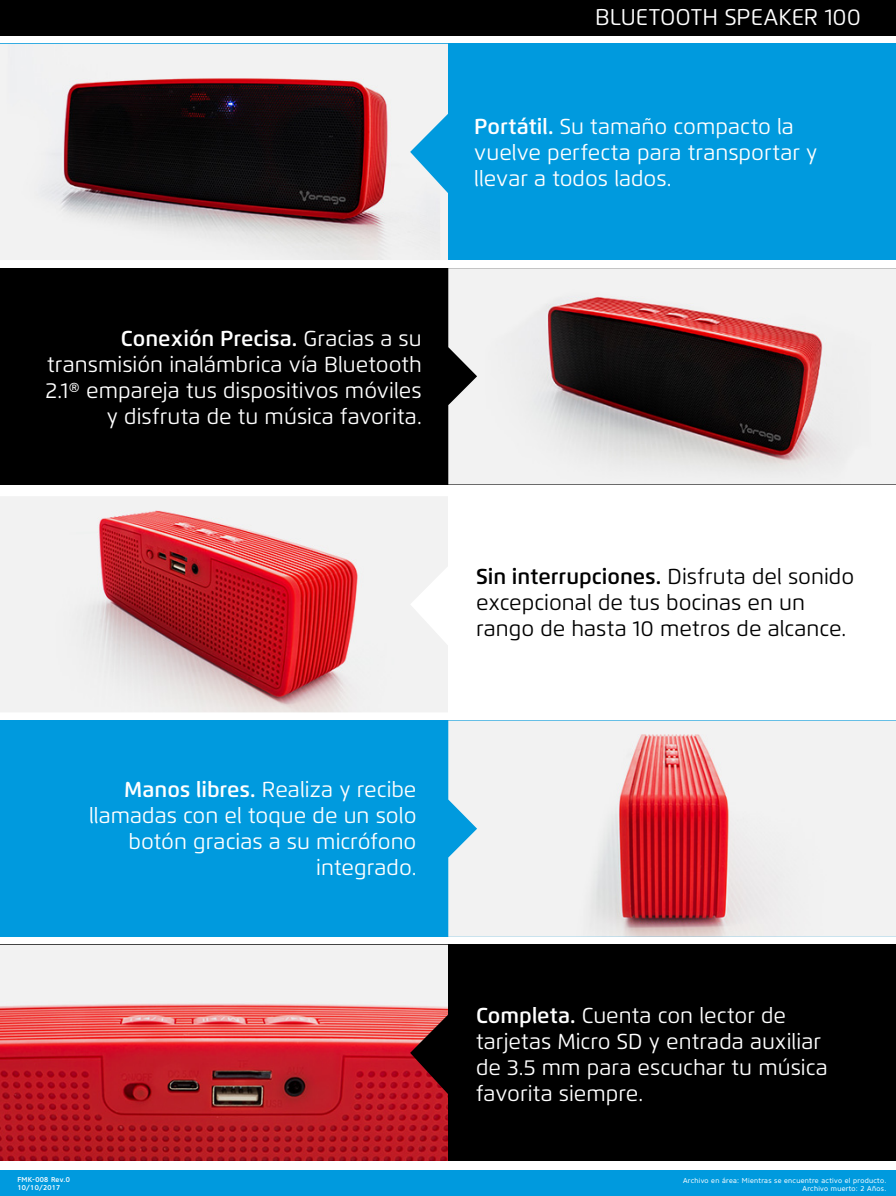
<style>
.page{position:relative;width:896px;height:1196px;background:#fff}
.page>*{position:absolute;margin:0;border:0;box-sizing:border-box;transform-origin:0 0}
.t1{font:22.75px "Flexo";color:#fff}
.t2{font:21.61px/25.9px "Flexo";color:#fff}
.t3{font:21.61px/25.9px "Flexo";color:#000}
.t4{font:7px/7.9px "Core Sans N45";letter-spacing:.04em;color:#fff;text-align:right}
.t5{font:500 7px/7.9px "Core Sans N55";letter-spacing:.04em;color:#fff}
.s1{font-weight:600}
</style>
<div class="page">
<div style="left:0;top:268px;width:895px;height:216px;background:#000"></div>
<div style="left:0;top:720px;width:896px;height:216px;background:#009ade"></div>
<div style="left:0;top:44px;width:896px;height:216px;background:#009ade"></div>
<div style="left:0;top:944px;width:896px;height:216px;background:#000"></div>
<div style="left:0;top:1170px;width:896px;height:25px;background:#009ade"></div>
<img style="left:0;top:44px;width:448px;height:216px">
<img style="left:0;top:496px;width:448px;height:216px">
<img style="left:0;top:944px;width:448px;height:216px">
<img style="left:448px;top:268px;width:448px;height:216px">
<img style="left:448px;top:720px;width:448px;height:216px">
<div style="left:0;top:0;width:896px;height:35px;background:#000"></div>
<p class="t1" style="left:595px;top:3px;width:267px">BLUETOOTH SPEAKER 100</p>
<p class="t2" style="left:474px;top:114px;width:345px"><span class="s1">Portátil.</span> Su tamaño compacto la vuelve perfecta para transportar y llevar a todos lados.</p>
<p class="t2" style="left:45px;top:325px;width:378px;text-align:right"><span class="s1">Conexión Precisa.</span> Gracias a su transmisión inalámbrica vía Bluetooth 2.1® empareja tus dispositivos móviles y disfruta de tu música favorita.</p>
<p class="t3" style="left:476px;top:563px;width:380px"><span class="s1">Sin interrupciones.</span> Disfruta del sonido excepcional de tus bocinas en un rango de hasta 10 metros de alcance.</p>
<p class="t2" style="left:89px;top:776px;width:329px;text-align:right"><span class="s1">Manos libres.</span> Realiza y recibe llamadas con el toque de un solo botón gracias a su micrófono integrado.</p>
<p class="t5" style="left:18px;top:1175px;width:54px">FMK-008 Rev.0<br>10/10/2017</p>
<p class="t2" style="left:476px;top:1002px;width:353px"><span class="s1">Completa.</span> Cuenta con lector de tarjetas Micro SD y entrada auxiliar de 3.5 mm para escuchar tu música favorita siempre.</p>
<p class="t4" style="left:683px;top:1176px;width:205px">Archivo en área: Mientras se encuentre activo el producto.<br>Archivo muerto: 2 Años.</p>
</div>
